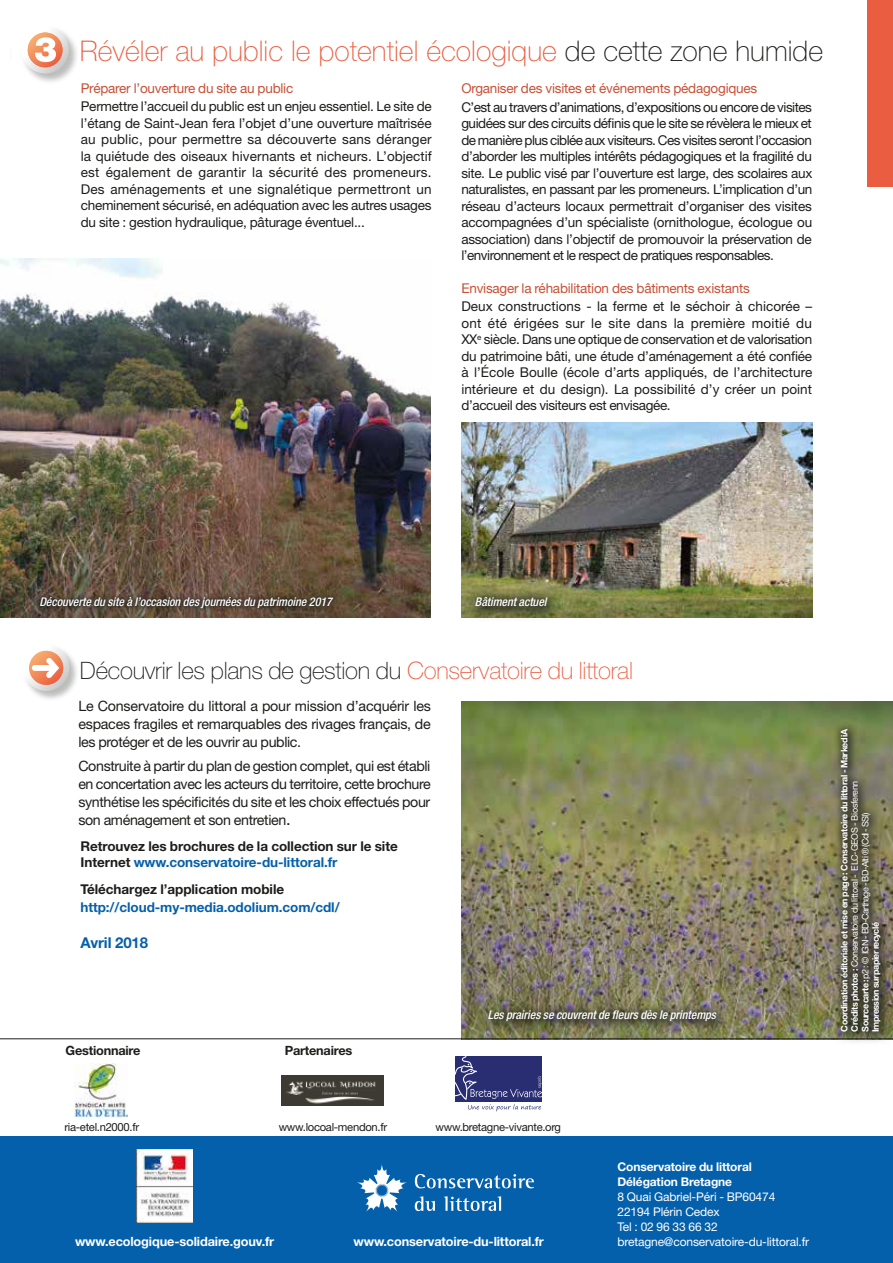
<style>
.page{position:relative;width:893px;height:1263px;background:#fff}
.page>*{position:absolute;margin:0;border:0;box-sizing:border-box;transform-origin:0 0}
.t1{font:100 28.5px "Helvetica Neue LT Std";color:#eb5d40}
.t2{font:100 24px "Helvetica Neue LT Std";letter-spacing:-.01em;color:#1d1d1b}
.t3{font:700 15px "Helvetica Neue LT Std";letter-spacing:-.005em;color:#0560ab}
.t4{font:14.25px/18px "Helvetica Neue LT Std";letter-spacing:-.025em;color:#1d1d1b;text-align:justify}
.t5{font:13.5px/16.5px "Helvetica Neue LT Std";letter-spacing:-.025em;color:#1d1d1b;text-align:justify}
.t6{font:13.5px "Helvetica Neue LT Std";letter-spacing:-.015em;color:#c75036}
.t7{font:700 13.5px/16.5px "Helvetica Neue LT Std";letter-spacing:-.005em;color:#1d1d1b}
.t8{font:700 13.5px "Helvetica Neue LT Std";letter-spacing:-.005em;color:#0560ab}
.t9{font:700 12.75px "Helvetica Neue LT Std";letter-spacing:-.01em;color:#fff}
.t10{font:700 12.75px "Helvetica Neue LT Std";letter-spacing:-.015em;color:#1d1d1b}
.t11{font:italic 500 condensed 12px "Helvetica Neue LT Std";letter-spacing:-.005em;color:#fff}
.t12{font:12px/15px "Helvetica Neue LT Std";letter-spacing:-.01em;color:#fff}
.t13{font:700 12px/15px "Helvetica Neue LT Std";letter-spacing:-.01em;color:#fff}
.t14{font:11.25px "Helvetica Neue LT Std";letter-spacing:-.025em;color:#1d1d1b}
.t15{font:700 9px/10.5px "Helvetica Neue LT Std";letter-spacing:-.035em;color:#fff}
.s1{color:#1d1d1b}
.s2{color:#eb5d40}
.s3{font-size:16.5px}
.s4{color:#0560ab}
.s5{font-weight:400}
</style>
<div class="page">
<div style="left:867px;top:0;width:26px;height:186px;background:#eb5d40"></div>
<img style="left:26px;top:648px;width:51px;height:51px">
<svg style="left:23px;top:645px;width:46px;height:46px"></svg>
<svg style="left:29px;top:651px;width:34px;height:34px"></svg>
<div style="left:0;top:1137px;width:893px;height:126px;background:#0560ab"></div>
<svg style="left:357px;top:1164px;width:50px;height:47px"></svg>
<svg style="left:415px;top:1174px;width:119px;height:14px"></svg>
<svg style="left:444px;top:1196px;width:57px;height:15px"></svg>
<svg style="left:415px;top:1196px;width:20px;height:15px"></svg>
<img style="left:137px;top:1149px;width:55px;height:73px">
<img style="left:461px;top:701px;width:432px;height:337px">
<svg style="left:832px;top:721px;width:61px;height:321px;background:#868365"></svg>
<svg style="left:834px;top:722px;width:54px;height:316px;background:#5f5e47"></svg>
<hr style="left:0;top:1038px;width:893px;height:1px;background:#1d1d1b">
<svg style="left:479px;top:1000px;width:253px;height:36px;background:#7f7f58"></svg>
<div style="left:480px;top:1001px;width:245px;height:28px;background:#1d1d1b;opacity:.75"></div>
<img style="left:74px;top:1063px;width:54px;height:54px">
<img style="left:282px;top:1076px;width:101px;height:29px">
<svg style="left:455px;top:1057px;width:87px;height:54px;background:#575a90"></svg>
<img style="left:24px;top:30px;width:53px;height:52px">
<svg style="left:22px;top:26px;width:47px;height:48px"></svg>
<svg style="left:28px;top:33px;width:35px;height:34px"></svg>
<img style="left:0;top:259px;width:431px;height:359px">
<svg style="left:32px;top:589px;width:308px;height:27px;background:#64513f"></svg>
<svg style="left:37px;top:594px;width:300px;height:17px;background:#4c3f32"></svg>
<img style="left:461px;top:422px;width:351px;height:196px">
<svg style="left:465px;top:587px;width:98px;height:31px"></svg>
<svg style="left:467px;top:588px;width:89px;height:28px;background:#66673e"></svg>
<h1 class="t1" style="left:80px;top:34px;width:745px">Révéler au public le potentiel écologique <span class="s1">de cette zone humide</span></h1>
<p class="t6" style="left:81px;top:80px;width:214px">Préparer l’ouverture du site au public</p>
<p class="t5" style="left:81px;top:98px;width:353px">Permettre l’accueil du public est un enjeu essentiel. Le site de l’étang de Saint-Jean fera l’objet d’une ouverture maîtrisée au public, pour permettre sa découverte sans déranger la quiétude des oiseaux hivernants et nicheurs. L’objectif est également de garantir la sécurité des promeneurs.<br>Des aménagements et une signalétique permettront un cheminement sécurisé, en adéquation avec les autres usages du site : gestion hydraulique, pâturage éventuel...</p>
<p class="t6" style="left:461px;top:80px;width:297px">Organiser des visites et événements pédagogiques</p>
<p class="t5" style="left:461px;top:98px;width:352px">C’est au travers d’animations, d’expositions ou encore de visites guidées sur des circuits définis que le site se révèlera le mieux et de manière plus ciblée aux visiteurs. Ces visites seront l’occasion d’aborder les multiples intérêts pédagogiques et la fragilité du site. Le public visé par l’ouverture est large, des scolaires aux naturalistes, en passant par les promeneurs. L’implication d’un réseau d’acteurs locaux permettrait d’organiser des visites accompagnées d’un spécialiste (ornithologue, écologue ou association) dans l’objectif de promouvoir la préservation de l’environnement et le respect de pratiques responsables.</p>
<p class="t6" style="left:461px;top:280px;width:290px">Envisager la réhabilitation des bâtiments existants</p>
<p class="t5" style="left:461px;top:298px;width:352px">Deux constructions - la ferme et le séchoir à chicorée – ont été érigées sur le site dans la première moitié du XX<sup>e</sup> siècle. Dans une optique de conservation et de valorisation du patrimoine bâti, une étude d’aménagement a été confiée à l’École Boulle (école d’arts appliqués, de l’architecture intérieure et du design). La possibilité d’y créer un point d’accueil des visiteurs est envisagée.</p>
<p class="t11" style="left:39px;top:595px;width:294px">Découverte du site à l’occasion des journées du patrimoine 2017</p>
<p class="t11" style="left:475px;top:595px;width:73px">Bâtiment actuel</p>
<h2 class="t2" style="left:80px;top:657px;width:555px">Découvrir les plans de gestion du <span class="s2">Conservatoire du littoral</span></h2>
<p class="t4" style="left:78px;top:696px;width:354px">Le Conservatoire du littoral a pour mission d’acquérir les espaces fragiles et remarquables des rivages français, de les protéger et de les ouvrir au public.</p>
<p class="t4" style="left:78px;top:756px;width:354px">Construite à partir du plan de gestion complet, qui est établi en concertation avec les acteurs du territoire, cette brochure synthétise les spécificités du site et les choix effectués pour son aménagement et son entretien<span class="s3">.</span></p>
<p class="t7" style="left:81px;top:838px;width:319px">Retrouvez les brochures de la collection sur le site<br>Internet <span class="s4">www.conservatoire-du-littoral.fr</span></p>
<p class="t7" style="left:81px;top:881px;width:205px">Téléchargez l’application mobile</p>
<p class="t8" style="left:81px;top:899px;width:261px">http://cloud-my-media.odolium.com/cdl/</p>
<p class="t3" style="left:81px;top:933px;width:69px">Avril 2018</p>
<p class="t10" style="left:66px;top:1043px;width:76px">Gestionnaire</p>
<p class="t10" style="left:285px;top:1043px;width:69px">Partenaires</p>
<p class="t11" style="left:488px;top:1007px;width:230px">Les prairies se couvrent de fleurs dès le printemps</p>
<p class="t14" style="left:64px;top:1121px;width:76px">ria-etel.n2000.fr</p>
<p class="t14" style="left:279px;top:1121px;width:110px">www.locoal-mendon.fr</p>
<p class="t14" style="left:436px;top:1121px;width:127px">www.bretagne-vivante.org</p>
<p class="t9" style="left:75px;top:1233px;width:201px">www.ecologique-solidaire.gouv.fr</p>
<p class="t9" style="left:354px;top:1233px;width:192px">www.conservatoire-du-littoral.fr</p>
<p class="t13" style="left:617px;top:1159px;width:136px">Conservatoire du littoral<br>Délégation Bretagne</p>
<p class="t12" style="left:617px;top:1189px;width:193px">8 Quai Gabriel-Péri - BP60474<br>22194 Plérin Cedex<br>Tel : 02 96 33 66 32 bretagne@conservatoire-du-littoral.fr</p>
<p class="t15" style="left:839px;top:1032px;width:304px;rotate:-90deg">Coordination éditoriale et mise en page : Conservatoire du littoral - MarkediA Crédits photos : <span class="s5">Conservatoire du littoral - ELC-GEOS - Biosferenn<br></span>Source carte : <span class="s5">p2 : © IGN - BD-Carthage - BD-Alti ® (Cdl - SSI)<br></span>Impression sur papier recyclé</p>
</div>
